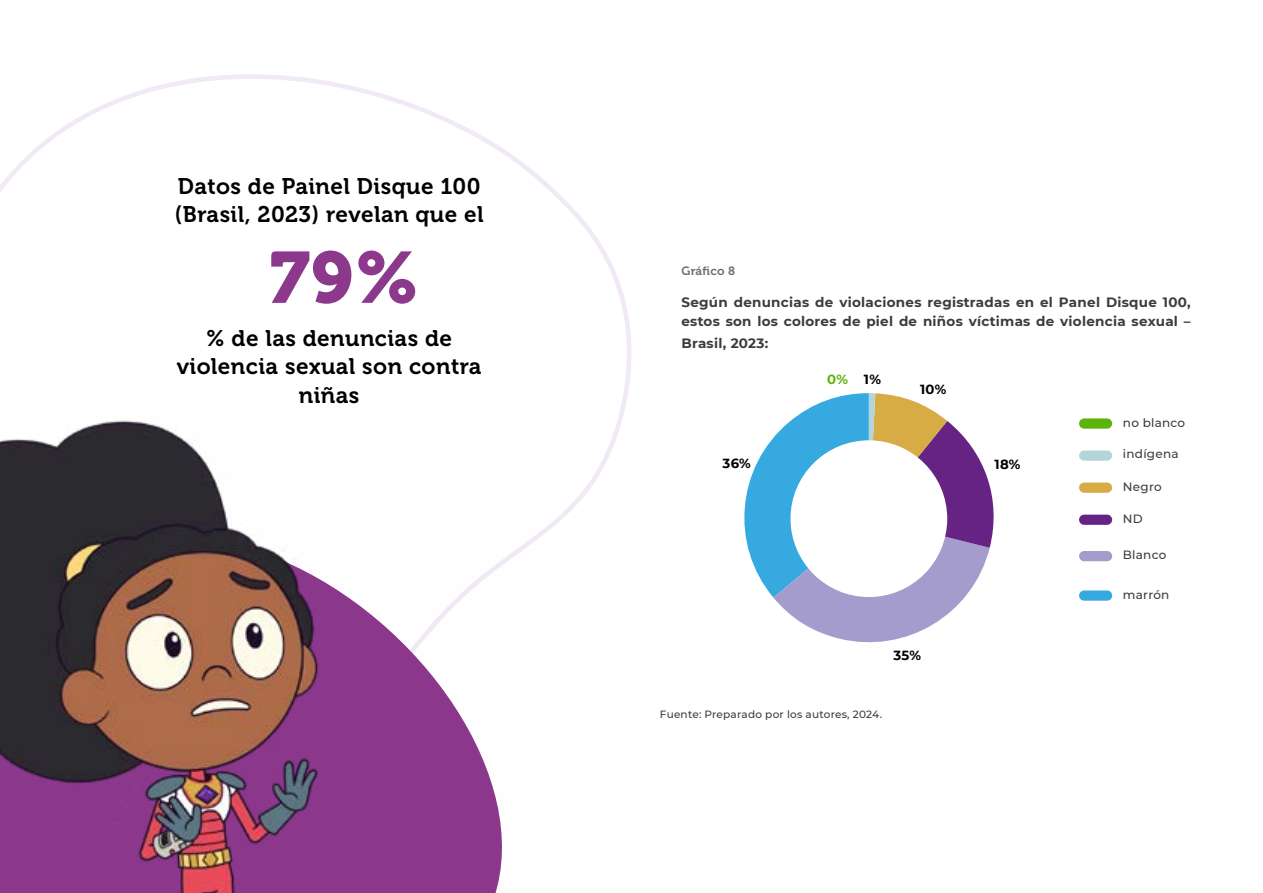
<style>
.page{position:relative;width:1263px;height:893px;background:#fff}
.page>*{position:absolute;margin:0;border:0;box-sizing:border-box;transform-origin:0 0}
.t1{font:72px "Museo 900";color:#8c388d}
.t2{font:22.5px/28.5px "Museo 700";letter-spacing:.02em;color:#000}
.t3{font:700 13.5px/19.5px "Montserrat";letter-spacing:.02em;color:#3c3c3b}
.t4{font:700 13.2px "Montserrat";letter-spacing:.02em;color:#000}
.t5{font:700 13.2px "Montserrat";color:#5cb30a}
.t6{font:500 12px "Montserrat";letter-spacing:.02em;color:#3c3c3b}
.t7{font:12px "Museo 700";letter-spacing:.02em;color:#706f6f}
.t8{font:500 10.5px "Montserrat";letter-spacing:.02em;color:#3c3c3b}
.s1{color:#000}
</style>
<div class="page">
<svg style="left:0;top:74px;width:632px;height:370px"></svg>
<svg style="left:0;top:269px;width:614px;height:273px"></svg>
<svg style="left:744px;top:393px;width:250px;height:250px"></svg>
<div style="left:1079px;top:418px;width:33px;height:11px;background:#5cb30a;border-radius:5px"></div>
<div style="left:1079px;top:450px;width:33px;height:11px;background:#b3d4d9;border-radius:5px"></div>
<div style="left:1079px;top:483px;width:33px;height:10px;background:#d7ac45;border-radius:5px"></div>
<div style="left:1079px;top:515px;width:33px;height:10px;background:#662383;border-radius:5px"></div>
<div style="left:1079px;top:551px;width:33px;height:10px;background:#a39ccc;border-radius:5px"></div>
<div style="left:1079px;top:590px;width:33px;height:11px;background:#36a9e1;border-radius:5px"></div>
<div style="left:790px;top:440px;width:157px;height:157px;background:#fff;border-radius:50%"></div>
<img style="left:0;top:391px;width:534px;height:502px">
<h2 class="t2" style="left:175px;top:172px;width:310px">Datos de Painel Disque 100 (Brasil, 2023) revelan que el</h2>
<h1 class="t1" style="left:270px;top:237px;width:150px">79%</h1>
<h2 class="t2" style="left:177px;top:324px;width:306px;text-align:center">% de las denuncias de violencia sexual son contra niñas</h2>
<p class="t7" style="left:681px;top:264px;width:55px">Gráfico 8</p>
<p class="t3" style="left:681px;top:292px;width:511px">Según denuncias de violaciones registradas en el Panel Disque 100, estos son los colores de piel de niños víctimas de violencia sexual –</p>
<p class="t3" style="left:681px;top:333px;width:88px">Brasil, 2023:</p>
<p class="t5" style="left:827px;top:370px;width:55px">0% <span class="s1">1%</span></p>
<p class="t4" style="left:920px;top:379px;width:28px">10%</p>
<p class="t4" style="left:723px;top:454px;width:30px">36%</p>
<p class="t4" style="left:893px;top:645px;width:29px">35%</p>
<p class="t8" style="left:660px;top:707px;width:224px">Fuente: Preparado por los autores, 2024.</p>
<p class="t4" style="left:995px;top:455px;width:27px">18%</p>
<p class="t6" style="left:1123px;top:414px;width:64px">no blanco</p>
<p class="t6" style="left:1123px;top:446px;width:57px">indígena</p>
<p class="t6" style="left:1123px;top:479px;width:40px">Negro</p>
<p class="t6" style="left:1123px;top:510px;width:21px">ND</p>
<p class="t6" style="left:1123px;top:547px;width:45px">Blanco</p>
<p class="t6" style="left:1123px;top:586px;width:48px">marrón</p>
</div>
